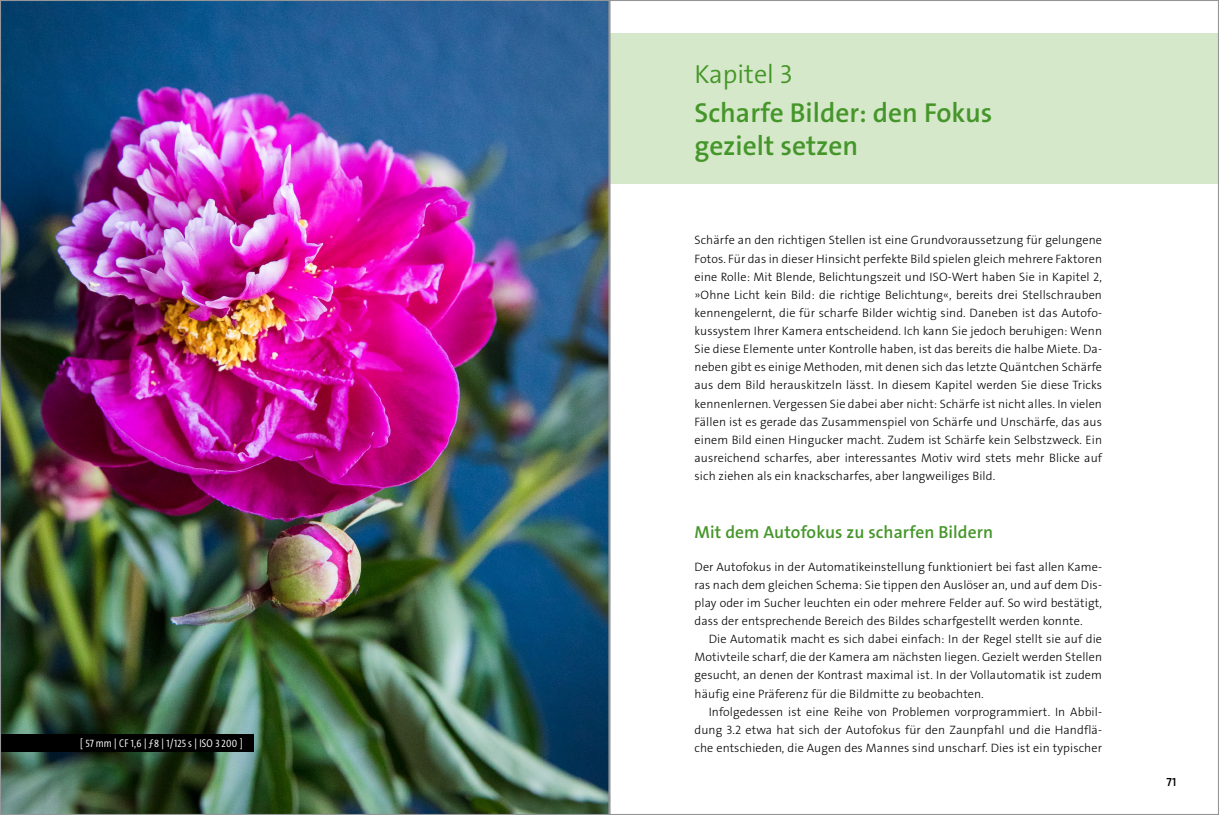
<style>
.page{position:relative;width:1219px;height:815px;background:#fff}
.page>*{position:absolute;margin:0;border:0;box-sizing:border-box;transform-origin:0 0}
.t1{font:600 27.5px/32.5px "The Sans Os F";color:#45962a}
.t2{font:300 26.25px "The Sans Os F";color:#45962a}
.t3{font:600 17.5px "The Sans Os F";letter-spacing:.005em;color:#45962a}
.t4{font:300 12.25px/18.1px "The Sans Os F";letter-spacing:.01em;color:#000;text-align:justify}
.t5{font:600 11.88px "The Sans Os F";color:#000}
.t6{font:300 11.25px "The Sans Cd LF4";letter-spacing:.02em;color:#fff}
</style>
<div class="page">
<img style="left:0;top:0;width:609px;height:815px">
<svg style="left:609px;top:0;width:610px;height:815px"></svg>
<p class="t6" style="left:80px;top:735px;width:164px">[ 57 mm | CF 1,6 | ƒ8 | 1/125s | ISO 3200 ]</p>
<h2 class="t2" style="left:694px;top:57px;width:100px">Kapitel 3</h2>
<h1 class="t1" style="left:694px;top:97px;width:299px">Scharfe Bilder: den Fokus gezielt setzen</h1>
<p class="t4" style="left:694px;top:231px;width:409px">Schärfe an den richtigen Stellen ist eine Grundvoraussetzung für gelungene Fotos. Für das in dieser Hinsicht perfekte Bild spielen gleich mehrere Faktoren eine Rolle: Mit Blende, Belichtungszeit und ISO-Wert haben Sie in Kapitel 2, »Ohne Licht kein Bild: die richtige Belichtung«, bereits drei Stellschrauben kennengelernt, die für scharfe Bilder wichtig sind. Daneben ist das Autofo&shy;kussystem Ihrer Kamera entscheidend. Ich kann Sie jedoch beruhigen: Wenn Sie diese Elemente unter Kontrolle haben, ist das bereits die halbe Miete. Da&shy;neben gibt es einige Methoden, mit denen sich das letzte Quäntchen Schärfe aus dem Bild herauskitzeln lässt. In diesem Kapitel werden Sie diese Tricks kennenlernen. Vergessen Sie dabei aber nicht: Schärfe ist nicht alles. In vielen Fällen ist es gerade das Zusammenspiel von Schärfe und Unschärfe, das aus einem Bild einen Hingucker macht. Zudem ist Schärfe kein Selbstzweck. Ein ausreichend scharfes, aber interessantes Motiv wird stets mehr Blicke auf sich ziehen als ein knackscharfes, aber langweiliges Bild.</p>
<h3 class="t3" style="left:694px;top:521px;width:300px">Mit dem Autofokus zu scharfen Bildern</h3>
<p class="t4" style="left:694px;top:558px;width:409px">Der Autofokus in der Automatikeinstellung funktioniert bei fast allen Kame&shy;ras nach dem gleichen Schema: Sie tippen den Auslöser an, und auf dem Dis&shy;play oder im Sucher leuchten ein oder mehrere Felder auf. So wird bestätigt, dass der entsprechende Bereich des Bildes scharfgestellt werden konnte.</p>
<p class="t4" style="left:694px;top:630px;width:409px;text-indent:14px">Die Automatik macht es sich dabei einfach: In der Regel stellt sie auf die Motivteile scharf, die der Kamera am nächsten liegen. Gezielt werden Stellen gesucht, an denen der Kontrast maximal ist. In der Vollautomatik ist zudem häufig eine Präferenz für die Bildmitte zu beobachten.</p>
<p class="t4" style="left:694px;top:703px;width:409px;text-indent:14px">Infolgedessen ist eine Reihe von Problemen vorprogrammiert. In Abbil&shy;dung 3.2 etwa hat sich der Autofokus für den Zaunpfahl und die Handflä&shy;che entschieden, die Augen des Mannes sind unscharf. Dies ist ein typischer</p>
<p class="t5" style="left:1166px;top:774px;width:11px">71</p>
</div>
